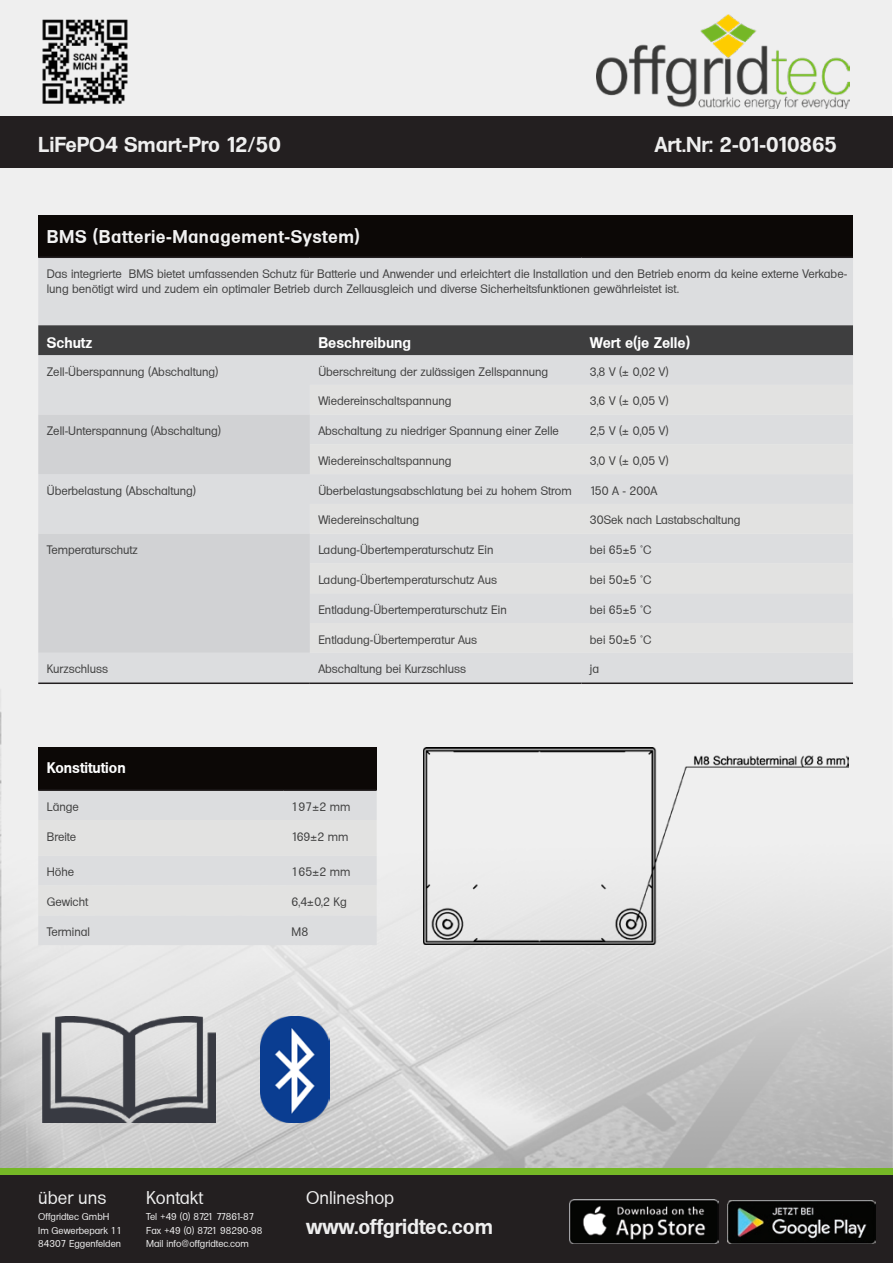
<style>
.page{position:relative;width:893px;height:1263px;background:#fff}
.page>*{position:absolute;margin:0;border:0;box-sizing:border-box;transform-origin:0 0}
.t1{font:700 21px "Adam Becker";color:#efefef}
.t2{font:700 18px "Adam Becker";letter-spacing:.03em;color:#f2f2f2}
.t3{font:18px "Adam Becker";color:#efefef}
.t4{font:700 15px "Adam Becker";color:#fff}
.t5{font:12px/15px "Adam Becker";color:#404040}
.t6{font:9.75px "Adam Becker";color:#efefef}
.t7{font:9.75px "Adam Becker";letter-spacing:-.085em;color:#efefef}
</style>
<div class="page">
<div style="left:0;top:0;width:893px;height:618px;background:#efefef"></div>
<img style="left:0;top:618px;width:893px;height:550px">
<div style="left:0;top:117px;width:893px;height:51px;background:#231f20"></div>
<div style="left:0;top:1175px;width:893px;height:88px;background:#231f20"></div>
<img style="left:596px;top:15px;width:253px;height:93px">
<div style="left:0;top:1168px;width:893px;height:7px;background:#75b726"></div>
<img style="left:728px;top:1200px;width:147px;height:43px">
<img style="left:570px;top:1199px;width:149px;height:44px">
<img style="left:32px;top:9px;width:106px;height:106px">
<img style="left:423px;top:747px;width:426px;height:197px">
<div style="left:38px;top:215px;width:815px;height:42px;background:#0c0806"></div>
<div style="left:38px;top:258px;width:815px;height:424px;background:#dcdddf"></div>
<div style="left:38px;top:325px;width:815px;height:30px;background:#3e3e3f"></div>
<div style="left:310px;top:385px;width:543px;height:268px;background:#e2e2e1"></div>
<svg style="left:38px;top:415px;width:272px;height:238px;background:#d4d5d7"></svg>
<hr style="left:38px;top:256px;width:272px;height:2px;background:#231f20">
<hr style="left:310px;top:256px;width:271px;height:2px;background:#231f20">
<hr style="left:581px;top:256px;width:272px;height:2px;background:#231f20">
<hr style="left:38px;top:682px;width:272px;height:2px;background:#231f20">
<hr style="left:310px;top:682px;width:271px;height:2px;background:#231f20">
<hr style="left:581px;top:682px;width:272px;height:2px;background:#231f20">
<div style="left:38px;top:748px;width:339px;height:42px;background:#0c0806"></div>
<div style="left:38px;top:791px;width:339px;height:154px;background:#dcdddf"></div>
<div style="left:38px;top:820px;width:339px;height:95px;background:#e2e2e1"></div>
<hr style="left:38px;top:789px;width:245px;height:2px;background:#231f20">
<hr style="left:283px;top:789px;width:94px;height:2px;background:#231f20">
<img style="left:260px;top:1016px;width:70px;height:107px">
<img style="left:42px;top:1016px;width:173px;height:107px">
<h1 class="t1" style="left:38px;top:132px;width:244px">LiFePO4 Smart-Pro 12/50</h1>
<h1 class="t1" style="left:655px;top:132px;width:184px">Art.Nr: 2-01-010865</h1>
<h2 class="t2" style="left:47px;top:226px;width:315px">BMS (Batterie-Management-System)</h2>
<p class="t5" style="left:47px;top:266px;width:802px">Das integrierte BMS bietet umfassenden Schutz für Batterie und Anwender und erleichtert die Installation und den Betrieb enorm da keine externe Verkabe&shy;lung benötigt wird und zudem ein optimaler Betrieb durch Zellausgleich und diverse Sicherheitsfunktionen gewährleistet ist.</p>
<p class="t4" style="left:47px;top:334px;width:47px">Schutz</p>
<p class="t4" style="left:318px;top:334px;width:94px">Beschreibung</p>
<p class="t4" style="left:590px;top:334px;width:102px">Wert e(je Zelle)</p>
<p class="t5" style="left:47px;top:364px;width:173px">Zell-Überspannung (Abschaltung)</p>
<p class="t5" style="left:318px;top:364px;width:231px">Überschreitung der zulässigen Zellspannung</p>
<p class="t5" style="left:590px;top:364px;width:80px">3,8 V (± 0,02 V)</p>
<p class="t5" style="left:318px;top:394px;width:135px">Wiedereinschaltspannung</p>
<p class="t5" style="left:590px;top:394px;width:80px">3,6 V (± 0,05 V)</p>
<p class="t5" style="left:47px;top:423px;width:176px">Zell-Unterspannung (Abschaltung)</p>
<p class="t5" style="left:318px;top:423px;width:242px">Abschaltung zu niedriger Spannung einer Zelle</p>
<p class="t5" style="left:590px;top:423px;width:80px">2,5 V (± 0,05 V)</p>
<p class="t5" style="left:318px;top:453px;width:135px">Wiedereinschaltspannung</p>
<p class="t5" style="left:590px;top:453px;width:80px">3,0 V (± 0,05 V)</p>
<p class="t5" style="left:47px;top:483px;width:151px">Überbelastung (Abschaltung)</p>
<p class="t5" style="left:318px;top:483px;width:255px">Überbelastungsabschlatung bei zu hohem Strom</p>
<p class="t5" style="left:590px;top:483px;width:69px">150 A - 200A</p>
<p class="t5" style="left:318px;top:513px;width:102px">Wiedereinschaltung</p>
<p class="t5" style="left:590px;top:513px;width:152px">30Sek nach Lastabschaltung</p>
<p class="t5" style="left:47px;top:542px;width:93px">Temperaturschutz</p>
<p class="t5" style="left:318px;top:542px;width:177px">Ladung-Übertemperaturschutz Ein</p>
<p class="t5" style="left:590px;top:542px;width:63px">bei 65±5 ˚C</p>
<p class="t5" style="left:318px;top:572px;width:180px">Ladung-Übertemperaturschutz Aus</p>
<p class="t5" style="left:590px;top:572px;width:63px">bei 50±5 ˚C</p>
<p class="t5" style="left:318px;top:602px;width:190px">Entladung-Übertemperaturschutz Ein</p>
<p class="t5" style="left:590px;top:602px;width:63px">bei 65±5 ˚C</p>
<p class="t5" style="left:318px;top:632px;width:160px">Entladung-Übertemperatur Aus</p>
<p class="t5" style="left:590px;top:632px;width:63px">bei 50±5 ˚C</p>
<p class="t5" style="left:47px;top:661px;width:63px">Kurzschluss</p>
<p class="t5" style="left:318px;top:661px;width:149px">Abschaltung bei Kurzschluss</p>
<p class="t5" style="left:590px;top:661px;width:11px">ja</p>
<p class="t4" style="left:47px;top:759px;width:80px">Konstitution</p>
<p class="t5" style="left:47px;top:799px;width:34px">Länge</p>
<p class="t5" style="left:292px;top:799px;width:60px">197±2 mm</p>
<p class="t5" style="left:47px;top:829px;width:31px">Breite</p>
<p class="t5" style="left:292px;top:829px;width:59px">169±2 mm</p>
<p class="t5" style="left:47px;top:864px;width:29px">Höhe</p>
<p class="t5" style="left:292px;top:864px;width:60px">165±2 mm</p>
<p class="t5" style="left:47px;top:894px;width:43px">Gewicht</p>
<p class="t5" style="left:292px;top:894px;width:57px">6,4±0,2 Kg</p>
<p class="t5" style="left:47px;top:924px;width:45px">Terminal</p>
<p class="t5" style="left:292px;top:924px;width:18px">M8</p>
<h2 class="t3" style="left:38px;top:1187px;width:70px">über uns</h2>
<h2 class="t3" style="left:146px;top:1187px;width:58px">Kontakt</h2>
<p class="t6" style="left:38px;top:1211px;width:73px">Offgridtec GmbH</p>
<p class="t7" style="left:146px;top:1211px;width:110px">Tel +49 (0) 8721 77861-87</p>
<p class="t6" style="left:38px;top:1224px;width:85px">Im Gewerbepark 11</p>
<p class="t6" style="left:146px;top:1224px;width:118px">Fax +49 (0) 8721 98290-98</p>
<p class="t6" style="left:38px;top:1238px;width:84px">84307 Eggenfelden</p>
<p class="t6" style="left:146px;top:1238px;width:104px">Mail info@offgridtec.com</p>
<h2 class="t3" style="left:306px;top:1187px;width:90px">Onlineshop</h2>
<h1 class="t1" style="left:306px;top:1214px;width:188px">www.offgridtec.com</h1>
</div>
